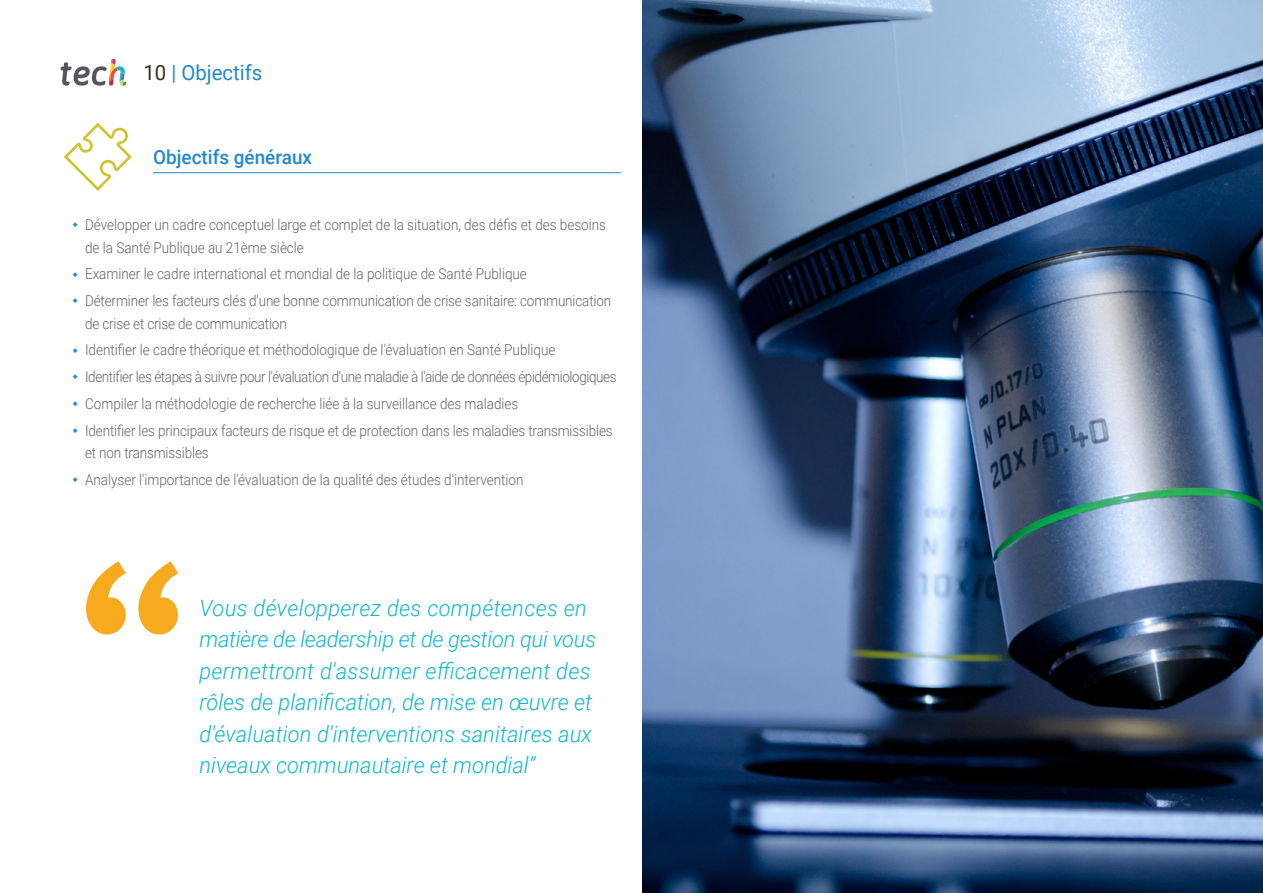
<style>
.page{position:relative;width:1263px;height:893px;background:#fff}
.page>*{position:absolute;margin:0;border:0;box-sizing:border-box;transform-origin:0 0}
.t1{font:italic 300 22.5px/31.5px "Roboto";color:#0fb6cf}
.t2{font:21px "Roboto";color:#2488c9}
.t3{font:500 19.5px "Roboto";color:#2488c9}
.t4{font:300 15px/26.7px "Roboto";color:#61646a;scale:.9 1}
.s1{color:#312e20}
</style>
<div class="page">
<hr style="left:153px;top:172px;width:468px;height:1px;background:#2488c9">
<svg style="left:64px;top:123px;width:68px;height:68px"></svg>
<img style="left:642px;top:0;width:621px;height:893px">
<svg style="left:86px;top:561px;width:92px;height:73px"></svg>
<svg style="left:61px;top:59px;width:65px;height:27px"></svg>
<h2 class="t2" style="left:144px;top:57px;width:120px"><span class="s1">10</span> | Objectifs</h2>
<h3 class="t3" style="left:153px;top:144px;width:160px">Objectifs généraux</h3>
<p class="t4" style="left:85px;top:213px;width:580px;line-height:22.5px">Développer un cadre conceptuel large et complet de la situation, des défis et des besoins de la Santé Publique au 21ème siècle</p>
<p class="t4" style="left:85px;top:260px;width:586px">Examiner le cadre international et mondial de la politique de Santé Publique<br>Déterminer les facteurs clés d'une bonne communication de crise sanitaire: communication</p>
<p class="t4" style="left:85px;top:309px;width:592px">de crise et crise de communication<br>Identifier le cadre théorique et méthodologique de l'évaluation en Santé Publique<br>Identifier les étapes à suivre pour l'évaluation d'une maladie à l'aide de données épidémiologiques Compiler la méthodologie de recherche liée à la surveillance des maladies<br>Identifier les principaux facteurs de risque et de protection dans les maladies transmissibles</p>
<p class="t4" style="left:85px;top:439px;width:489px">et non transmissibles<br>Analyser l'importance de l'évaluation de la qualité des études d'intervention</p>
<p class="t1" style="left:199px;top:591px;width:398px">Vous développerez des compétences en matière de leadership et de gestion qui vous permettront d'assumer efficacement des rôles de planification, de mise en œuvre et d'évaluation d'interventions sanitaires aux niveaux communautaire et mondial”</p>
</div>
